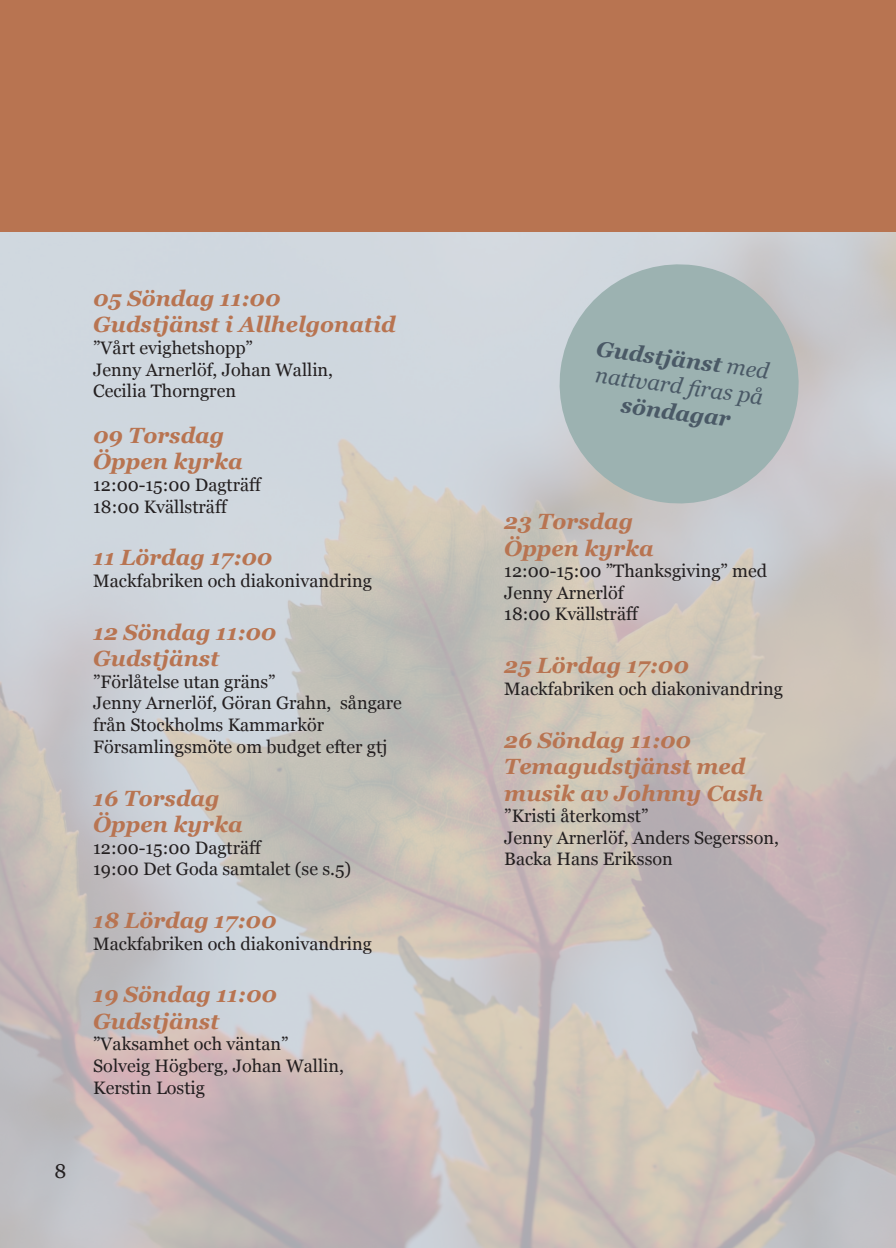
<style>
.page{position:relative;width:896px;height:1248px;background:#fff}
.page>*{position:absolute;margin:0;border:0;box-sizing:border-box;transform-origin:0 0}
.t1{font:italic 700 22px/26.4px "Georgia";color:#b87451}
.t2{font:italic 22px/26.2px "Georgia";color:#4a5966}
.t3{font:italic 700 22px "Georgia";color:#4a5966}
.t4{font:20px "Georgia";color:#231f20}
.t5{font:18px/21.6px "Georgia";color:#231f20}
.s1{font-weight:700}
</style>
<div class="page">
<img style="left:0;top:231px;width:896px;height:1016px">
<svg style="left:552px;top:257px;width:254px;height:254px;background:#aab9ba"></svg>
<div style="left:0;top:0;width:896px;height:231px;background:#b87451"></div>
<p class="t4" style="left:54px;top:1156px;width:13px">8</p>
<p class="t1" style="left:93px;top:284px;width:304px">05 Söndag 11:00<br>Gudstjänst i Allhelgonatid</p>
<p class="t5" style="left:93px;top:336px;width:241px">”Vårt evighetshopp”<br>Jenny Arnerlöf, Johan Wallin,<br>Cecilia Thorngren</p>
<p class="t1" style="left:93px;top:421px;width:151px">09 Torsdag<br>Öppen kyrka</p>
<p class="t5" style="left:93px;top:473px;width:170px">12:00-15:00 Dagträff<br>18:00 Kvällsträff</p>
<p class="t1" style="left:93px;top:543px;width:181px">11 Lördag 17:00</p>
<p class="t5" style="left:93px;top:569px;width:280px">Mackfabriken och diakonivandring</p>
<p class="t1" style="left:93px;top:618px;width:185px">12 Söndag 11:00<br>Gudstjänst</p>
<p class="t5" style="left:93px;top:670px;width:310px">”Förlåtelse utan gräns”<br>Jenny Arnerlöf, Göran Grahn, sångare från Stockholms Kammarkör<br>Församlingsmöte om budget efter gtj</p>
<p class="t1" style="left:93px;top:783px;width:151px">16 Torsdag<br>Öppen kyrka</p>
<p class="t5" style="left:93px;top:835px;width:260px">12:00-15:00 Dagträff<br>19:00 Det Goda samtalet (se s.5)</p>
<p class="t1" style="left:93px;top:906px;width:185px">18 Lördag 17:00</p>
<p class="t5" style="left:93px;top:931px;width:280px">Mackfabriken och diakonivandring</p>
<p class="t1" style="left:93px;top:980px;width:185px">19 Söndag 11:00<br>Gudstjänst</p>
<p class="t5" style="left:93px;top:1032px;width:252px">”Vaksamhet och väntan”<br>Solveig Högberg, Johan Wallin,<br>Kerstin Lostig</p>
<p class="t2" style="left:599px;top:334px;width:175px;rotate:8deg"><span class="s1">Gudstjänst</span> med nattvard fi ras på</p>
<p class="t3" style="left:623px;top:388px;width:112px;rotate:8deg">söndagar</p>
<p class="t1" style="left:504px;top:507px;width:151px">23 Torsdag<br>Öppen kyrka</p>
<p class="t5" style="left:504px;top:559px;width:264px">12:00-15:00 ”Thanksgiving” med<br>Jenny Arnerlöf<br>18:00 Kvällsträff</p>
<p class="t1" style="left:504px;top:651px;width:186px">25 Lördag 17:00</p>
<p class="t5" style="left:504px;top:677px;width:280px">Mackfabriken och diakonivandring</p>
<p class="t1" style="left:504px;top:725px;width:260px">26 Söndag 11:00<br>Temagudstjänst med musik av Johnny Cash</p>
<p class="t5" style="left:504px;top:804px;width:276px">”Kristi återkomst”<br>Jenny Arnerlöf, Anders Segersson,<br>Backa Hans Eriksson</p>
</div>
